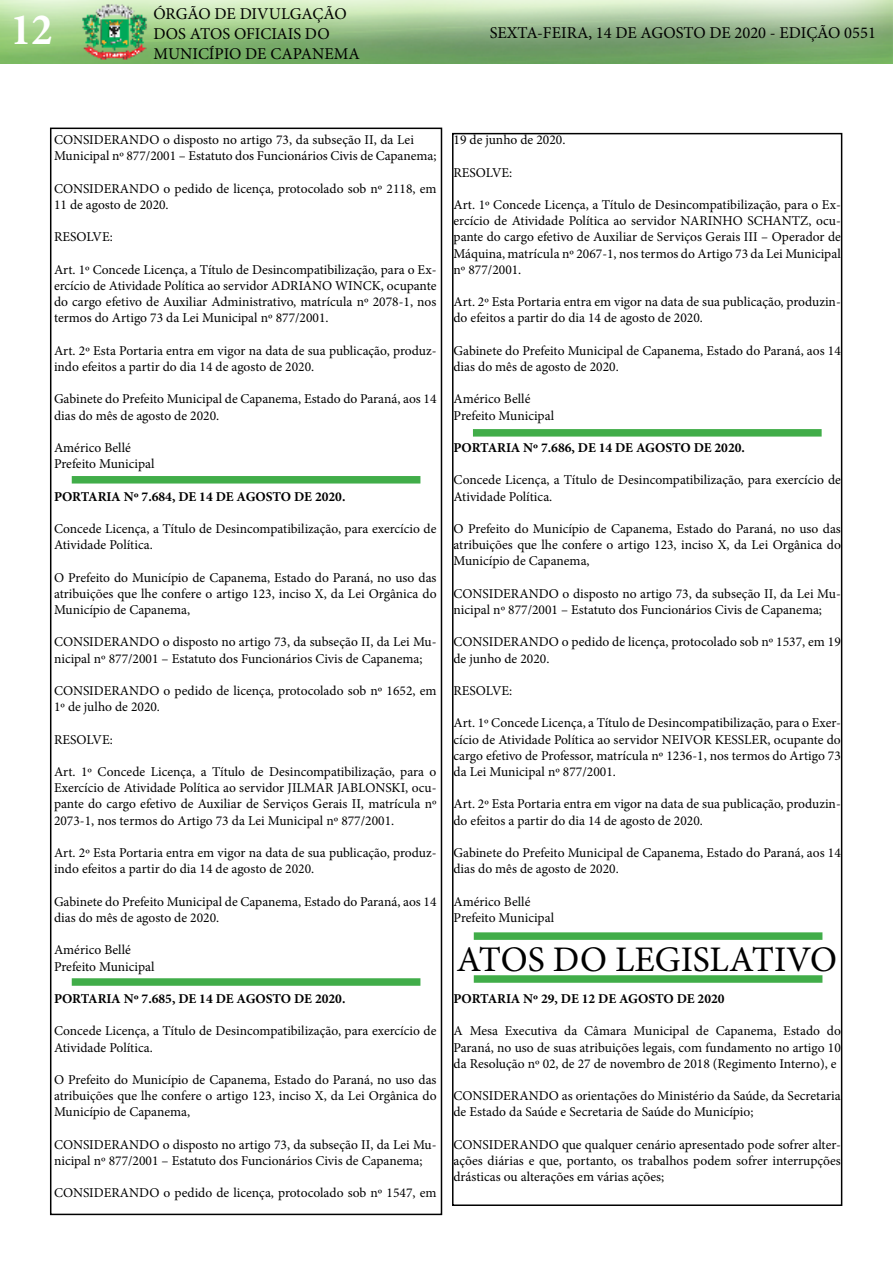
<style>
.page{position:relative;width:893px;height:1263px;background:#fff}
.page>*{position:absolute;margin:0;border:0;box-sizing:border-box;transform-origin:0 0}
.t1{font:700 condensed 45px "Minion Pro";color:#fff}
.t2{font:36px "Minion Pro";color:#000}
.t3{font:16.5px/19.8px "Minion Pro";color:#000}
.t4{font:13.5px/16.2px "Minion Pro";color:#000}
.t5{font:700 13.5px "Minion Pro";color:#000}
</style>
<div class="page">
<div style="left:50px;top:128px;width:392px;height:1087px;border:2px solid #000"></div>
<img style="left:0;top:0;width:893px;height:64px">
<div style="left:452px;top:133px;width:390px;height:1073px;border:2px solid #000"></div>
<div style="left:72px;top:476px;width:348px;height:7px;background:#41ad49"></div>
<div style="left:473px;top:429px;width:349px;height:8px;background:#41ad49"></div>
<div style="left:72px;top:978px;width:348px;height:8px;background:#41ad49"></div>
<div style="left:474px;top:932px;width:348px;height:8px;background:#41ad49"></div>
<div style="left:474px;top:975px;width:348px;height:8px;background:#41ad49"></div>
<h1 class="t1" style="left:11px;top:-1px;width:43px">12</h1>
<p class="t3" style="left:153px;top:4px;width:208px">ÓRGÃO DE DIVULGAÇÃO<br>DOS ATOS OFICIAIS DO<br>MUNICÍPIO DE CAPANEMA</p>
<p class="t3" style="left:490px;top:23px;width:388px">SEXTA-FEIRA, 14 DE AGOSTO DE 2020 - EDIÇÃO 0551</p>
<p class="t4" style="left:54px;top:132px;width:384px">CONSIDERANDO o disposto no artigo 73, da subseção II, da Lei<br>Municipal nº 877/2001 – Estatuto dos Funcionários Civis de Capanema;</p>
<p class="t4" style="left:54px;top:180px;width:384px">CONSIDERANDO o pedido de licença, protocolado sob nº 2118, em<br>11 de agosto de 2020.</p>
<p class="t4" style="left:54px;top:229px;width:60px">RESOLVE:</p>
<p class="t4" style="left:54px;top:261px;width:384px;text-align:justify">Art. 1º Concede Licença, a Título de Desincompatibilização, para o Ex&shy;ercício de Atividade Política ao servidor ADRIANO WINCK, ocupante do cargo efetivo de Auxiliar Administrativo, matrícula nº 2078-1, nos termos do Artigo 73 da Lei Municipal nº 877/2001.</p>
<p class="t4" style="left:54px;top:342px;width:384px">Art. 2º Esta Portaria entra em vigor na data de sua publicação, produz&shy;indo efeitos a partir do dia 14 de agosto de 2020.</p>
<p class="t4" style="left:54px;top:391px;width:384px">Gabinete do Prefeito Municipal de Capanema, Estado do Paraná, aos 14 dias do mês de agosto de 2020.</p>
<p class="t4" style="left:54px;top:440px;width:102px">Américo Bellé<br>Prefeito Municipal</p>
<p class="t5" style="left:54px;top:487px;width:293px">PORTARIA Nº 7.684, DE 14 DE AGOSTO DE 2020.</p>
<p class="t4" style="left:54px;top:521px;width:384px">Concede Licença, a Título de Desincompatibilização, para exercício de<br>Atividade Política.</p>
<p class="t4" style="left:54px;top:569px;width:384px;text-align:justify">O Prefeito do Município de Capanema, Estado do Paraná, no uso das atribuições que lhe confere o artigo 123, inciso X, da Lei Orgânica do Município de Capanema,</p>
<p class="t4" style="left:54px;top:634px;width:384px">CONSIDERANDO o disposto no artigo 73, da subseção II, da Lei Mu&shy;nicipal nº 877/2001 – Estatuto dos Funcionários Civis de Capanema;</p>
<p class="t4" style="left:54px;top:683px;width:384px">CONSIDERANDO o pedido de licença, protocolado sob nº 1652, em<br>1º de julho de 2020.</p>
<p class="t4" style="left:54px;top:731px;width:60px">RESOLVE:</p>
<p class="t4" style="left:54px;top:764px;width:384px;text-align:justify">Art. 1º Concede Licença, a Título de Desincompatibilização, para o Exercício de Atividade Política ao servidor JILMAR JABLONSKI, ocu&shy;pante do cargo efetivo de Auxiliar de Serviços Gerais II, matrícula nº 2073-1, nos termos do Artigo 73 da Lei Municipal nº 877/2001.</p>
<p class="t4" style="left:54px;top:845px;width:384px">Art. 2º Esta Portaria entra em vigor na data de sua publicação, produz&shy;indo efeitos a partir do dia 14 de agosto de 2020.</p>
<p class="t4" style="left:54px;top:893px;width:384px">Gabinete do Prefeito Municipal de Capanema, Estado do Paraná, aos 14 dias do mês de agosto de 2020.</p>
<p class="t4" style="left:54px;top:942px;width:102px">Américo Bellé<br>Prefeito Municipal</p>
<p class="t5" style="left:54px;top:989px;width:293px">PORTARIA Nº 7.685, DE 14 DE AGOSTO DE 2020.</p>
<p class="t4" style="left:54px;top:1023px;width:384px">Concede Licença, a Título de Desincompatibilização, para exercício de<br>Atividade Política.</p>
<p class="t4" style="left:54px;top:1071px;width:384px;text-align:justify">O Prefeito do Município de Capanema, Estado do Paraná, no uso das atribuições que lhe confere o artigo 123, inciso X, da Lei Orgânica do Município de Capanema,</p>
<p class="t4" style="left:54px;top:1136px;width:384px">CONSIDERANDO o disposto no artigo 73, da subseção II, da Lei Mu&shy;nicipal nº 877/2001 – Estatuto dos Funcionários Civis de Capanema;</p>
<p class="t4" style="left:54px;top:1185px;width:384px">CONSIDERANDO o pedido de licença, protocolado sob nº 1547, em</p>
<p class="t4" style="left:453px;top:132px;width:113px">19 de junho de 2020.</p>
<p class="t4" style="left:453px;top:164px;width:60px">RESOLVE:</p>
<p class="t4" style="left:453px;top:197px;width:389px;text-align:justify">Art. 1º Concede Licença, a Título de Desincompatibilização, para o Ex&shy;ercício de Atividade Política ao servidor NARINHO SCHANTZ, ocu&shy;pante do cargo efetivo de Auxiliar de Serviços Gerais III – Operador de Máquina, matrícula nº 2067-1, nos termos do Artigo 73 da Lei Municipal nº 877/2001.</p>
<p class="t4" style="left:453px;top:294px;width:389px">Art. 2º Esta Portaria entra em vigor na data de sua publicação, produzin&shy;do efeitos a partir do dia 14 de agosto de 2020.</p>
<p class="t4" style="left:453px;top:342px;width:389px">Gabinete do Prefeito Municipal de Capanema, Estado do Paraná, aos 14 dias do mês de agosto de 2020.</p>
<p class="t4" style="left:453px;top:391px;width:102px">Américo Bellé<br>Prefeito Municipal</p>
<p class="t5" style="left:453px;top:438px;width:293px">PORTARIA Nº 7.686, DE 14 DE AGOSTO DE 2020.</p>
<p class="t4" style="left:453px;top:472px;width:389px">Concede Licença, a Título de Desincompatibilização, para exercício de<br>Atividade Política.</p>
<p class="t4" style="left:453px;top:521px;width:389px;text-align:justify">O Prefeito do Município de Capanema, Estado do Paraná, no uso das atribuições que lhe confere o artigo 123, inciso X, da Lei Orgânica do Município de Capanema,</p>
<p class="t4" style="left:453px;top:585px;width:389px">CONSIDERANDO o disposto no artigo 73, da subseção II, da Lei Mu&shy;nicipal nº 877/2001 – Estatuto dos Funcionários Civis de Capanema;</p>
<p class="t4" style="left:453px;top:634px;width:389px">CONSIDERANDO o pedido de licença, protocolado sob nº 1537, em 19 de junho de 2020.</p>
<p class="t4" style="left:453px;top:683px;width:60px">RESOLVE:</p>
<p class="t4" style="left:453px;top:715px;width:389px;text-align:justify">Art. 1º Concede Licença, a Título de Desincompatibilização, para o Exer&shy;cício de Atividade Política ao servidor NEIVOR KESSLER, ocupante do cargo efetivo de Professor, matrícula nº 1236-1, nos termos do Artigo 73 da Lei Municipal nº 877/2001.</p>
<p class="t4" style="left:453px;top:796px;width:389px">Art. 2º Esta Portaria entra em vigor na data de sua publicação, produzin&shy;do efeitos a partir do dia 14 de agosto de 2020.</p>
<p class="t4" style="left:453px;top:845px;width:389px">Gabinete do Prefeito Municipal de Capanema, Estado do Paraná, aos 14 dias do mês de agosto de 2020.</p>
<p class="t4" style="left:453px;top:893px;width:102px">Américo Bellé<br>Prefeito Municipal</p>
<h2 class="t2" style="left:456px;top:935px;width:382px">ATOS DO LEGISLATIVO</h2>
<p class="t5" style="left:453px;top:989px;width:273px">PORTARIA Nº 29, DE 12 DE AGOSTO DE 2020</p>
<p class="t4" style="left:453px;top:1023px;width:389px;text-align:justify">A Mesa Executiva da Câmara Municipal de Capanema, Estado do Paraná, no uso de suas atribuições legais, com fundamento no artigo 10 da Resolução nº 02, de 27 de novembro de 2018 (Regimento Interno), e</p>
<p class="t4" style="left:453px;top:1088px;width:389px">CONSIDERANDO as orientações do Ministério da Saúde, da Secretaria de Estado da Saúde e Secretaria de Saúde do Município;</p>
<p class="t4" style="left:453px;top:1136px;width:389px;text-align:justify">CONSIDERANDO que qualquer cenário apresentado pode sofrer alter&shy;ações diárias e que, portanto, os trabalhos podem sofrer interrupções drásticas ou alterações em várias ações;</p>
</div>
